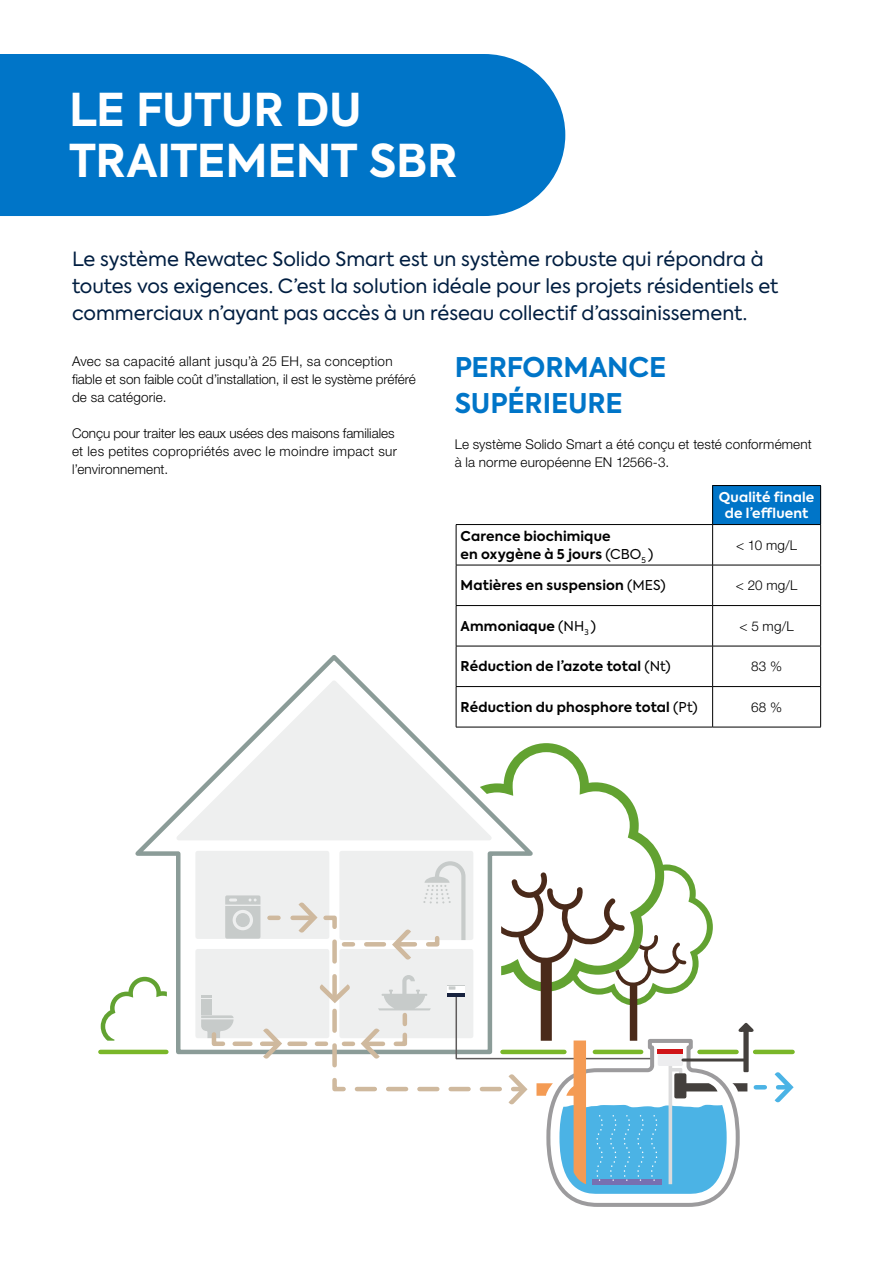
<style>
.page{position:relative;width:893px;height:1263px;background:#fff}
.page>*{position:absolute;margin:0;border:0;box-sizing:border-box;transform-origin:0 0}
.t1{font:700 45px/51px "Axiforma";letter-spacing:-.01em;color:#fff}
.t2{font:700 27px/36px "Axiforma";letter-spacing:-.005em;color:#0075c8}
.t3{font:19.5px/27px "Axiforma";color:#011e41}
.t4{font:300 13.5px/18px "Helvetica Neue LT Std";letter-spacing:.01em;color:#000}
.t5{font:700 13.5px/18px "Axiforma";letter-spacing:.015em;color:#000}
.t6{font:700 13.5px/16.5px "Axiforma";letter-spacing:.015em;color:#fff;text-align:center}
.s1{font-weight:400}
</style>
<div class="page">
<svg style="left:127px;top:653px;width:329px;height:402px"></svg>
<svg style="left:167px;top:676px;width:313px;height:169px"></svg>
<svg style="left:775px;top:1072px;width:19px;height:30px"></svg>
<div style="left:198px;top:853px;width:129px;height:84px;background:#eeefef"></div>
<div style="left:195px;top:851px;width:134px;height:88px;border:4px solid #eeefef"></div>
<div style="left:342px;top:853px;width:129px;height:85px;background:#eeefef"></div>
<div style="left:339px;top:851px;width:134px;height:89px;border:4px solid #eeefef"></div>
<div style="left:195px;top:949px;width:134px;height:89px;border:4px solid #eeefef"></div>
<hr style="left:100px;top:1050px;width:66px;height:4px;background:#7ab729">
<svg style="left:101px;top:977px;width:66px;height:64px"></svg>
<svg style="left:480px;top:743px;width:182px;height:118px"></svg>
<hr style="left:755px;top:1050px;width:38px;height:4px;background:#7ab729">
<svg style="left:201px;top:861px;width:564px;height:346px"></svg>
<div style="left:0;top:54px;width:565px;height:162px;background:#0075c8"></div>
<div style="left:713px;top:485px;width:108px;height:39px;background:#0075c8"></div>
<svg style="left:457px;top:525px;width:363px;height:202px"></svg>
<hr style="left:712px;top:485px;width:109px;height:1px;background:#000">
<hr style="left:712px;top:486px;width:1px;height:38px;background:#000">
<hr style="left:820px;top:486px;width:1px;height:38px;background:#000">
<hr style="left:456px;top:524px;width:257px;height:1px;background:#000">
<hr style="left:456px;top:525px;width:1px;height:40px;background:#000">
<hr style="left:713px;top:524px;width:108px;height:1px;background:#000">
<hr style="left:712px;top:525px;width:1px;height:40px;background:#000">
<hr style="left:820px;top:525px;width:1px;height:40px;background:#000">
<hr style="left:456px;top:565px;width:257px;height:1px;background:#000">
<hr style="left:456px;top:565px;width:1px;height:40px;background:#000">
<hr style="left:713px;top:565px;width:108px;height:1px;background:#000">
<hr style="left:712px;top:565px;width:1px;height:40px;background:#000">
<hr style="left:820px;top:565px;width:1px;height:40px;background:#000">
<hr style="left:456px;top:605px;width:257px;height:1px;background:#000">
<hr style="left:456px;top:606px;width:1px;height:40px;background:#000">
<hr style="left:713px;top:605px;width:108px;height:1px;background:#000">
<hr style="left:712px;top:606px;width:1px;height:40px;background:#000">
<hr style="left:820px;top:606px;width:1px;height:40px;background:#000">
<hr style="left:456px;top:646px;width:257px;height:1px;background:#000">
<hr style="left:456px;top:646px;width:1px;height:40px;background:#000">
<hr style="left:713px;top:646px;width:108px;height:1px;background:#000">
<hr style="left:712px;top:646px;width:1px;height:40px;background:#000">
<hr style="left:820px;top:646px;width:1px;height:40px;background:#000">
<hr style="left:456px;top:686px;width:257px;height:1px;background:#000">
<hr style="left:456px;top:687px;width:1px;height:40px;background:#000">
<hr style="left:713px;top:686px;width:108px;height:1px;background:#000">
<hr style="left:712px;top:687px;width:1px;height:40px;background:#000">
<hr style="left:820px;top:687px;width:1px;height:40px;background:#000">
<hr style="left:456px;top:727px;width:257px;height:1px;background:#000">
<hr style="left:713px;top:727px;width:108px;height:1px;background:#000">
<h1 class="t1" style="left:69px;top:85px;width:390px">LE FUTUR DU<br>TRAITEMENT SBR</h1>
<h3 class="t3" style="left:72px;top:246px;width:708px">Le système Rewatec Solido Smart est un système robuste qui répondra à toutes vos exigences. C’est la solution idéale pour les projets résidentiels et commerciaux n’ayant pas accès à un réseau collectif d’assainissement.</h3>
<h2 class="t2" style="left:455px;top:350px;width:213px">PERFORMANCE<br>SUPÉRIEURE</h2>
<p class="t4" style="left:455px;top:435px;width:359px">Le système Solido Smart a été conçu et testé conformément à la norme européenne EN 12566-3.</p>
<p class="t4" style="left:72px;top:352px;width:345px">Avec sa capacité allant jusqu’à 25 EH, sa conception fiable et son faible coût d’installation, il est le système préféré de sa catégorie.</p>
<p class="t4" style="left:72px;top:424px;width:327px">Conçu pour traiter les eaux usées des maisons familiales et les petites copropriétés avec le moindre impact sur l’environnement.</p>
<p class="t6" style="left:719px;top:489px;width:97px">Qualité finale de l’effluent</p>
<p class="t5" style="left:461px;top:527px;width:194px">Carence biochimique<br>en oxygène à 5 jours <span class="s1">(CBO</span><sub>5</sub> <span class="s1">)</span></p>
<p class="t4" style="left:736px;top:535px;width:63px">&lt; 10 mg/L</p>
<p class="t5" style="left:461px;top:577px;width:207px">Matières en suspension <span class="s1">(MES)</span></p>
<p class="t4" style="left:736px;top:576px;width:63px">&lt; 20 mg/L</p>
<p class="t5" style="left:461px;top:617px;width:137px">Ammoniaque <span class="s1">(NH</span><sub>3</sub> <span class="s1">)</span></p>
<p class="t4" style="left:739px;top:616px;width:56px">&lt; 5 mg/L</p>
<p class="t5" style="left:461px;top:658px;width:212px">Réduction de l’azote total <span class="s1">(Nt)</span></p>
<p class="t4" style="left:751px;top:657px;width:32px">83 %</p>
<p class="t5" style="left:461px;top:698px;width:239px">Réduction du phosphore total <span class="s1">(Pt)</span></p>
<p class="t4" style="left:751px;top:697px;width:32px">68 %</p>
</div>
